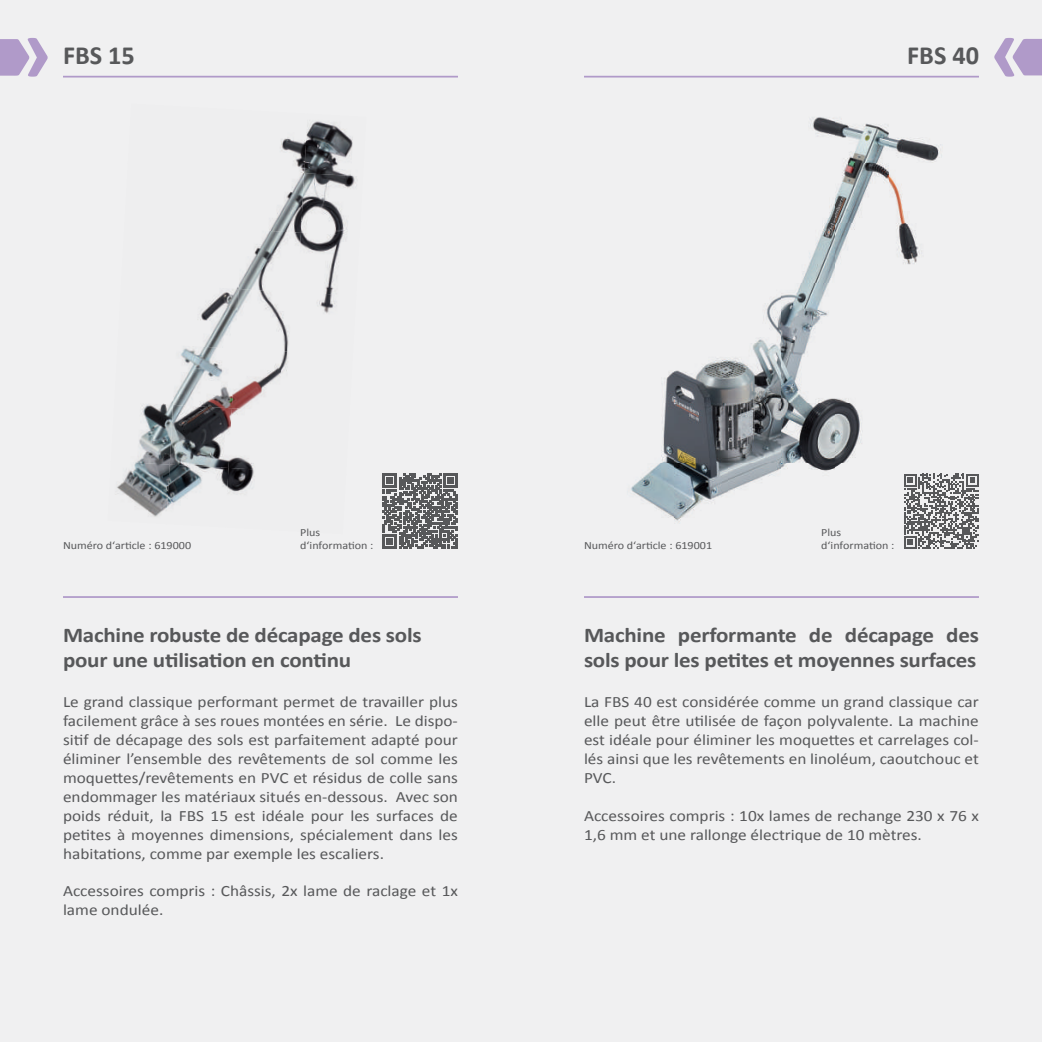
<style>
.page{position:relative;width:1042px;height:1042px;background:#f0f0f1}
.page>*{position:absolute;margin:0;border:0;box-sizing:border-box;transform-origin:0 0}
.t1{font:700 26.25px "Calibri";color:#57585a}
.t2{font:700 21px/25.2px "Calibri";letter-spacing:-.01em;color:#57585a;scale:1.1 1}
.t3{font:15.75px/18.9px "Calibri";color:#57585a;text-align:justify;scale:1.1 1}
.t4{font:11.03px/13.3px "Calibri";color:#57585a;scale:1.1 1}
</style>
<div class="page">
<hr style="left:63px;top:76px;width:395px;height:2px;background:#b09ac9">
<svg style="left:0;top:38px;width:48px;height:39px"></svg>
<hr style="left:584px;top:76px;width:395px;height:2px;background:#b09ac9">
<svg style="left:994px;top:38px;width:48px;height:39px"></svg>
<img style="left:631px;top:117px;width:311px;height:405px">
<img style="left:280px;top:137px;width:24px;height:33px">
<img style="left:304px;top:121px;width:49px;height:52px">
<img style="left:270px;top:170px;width:34px;height:59px">
<img style="left:301px;top:173px;width:56px;height:60px">
<img style="left:239px;top:229px;width:62px;height:60px">
<img style="left:297px;top:233px;width:49px;height:59px">
<img style="left:197px;top:286px;width:42px;height:59px">
<img style="left:235px;top:289px;width:63px;height:60px">
<img style="left:294px;top:292px;width:41px;height:57px">
<img style="left:173px;top:345px;width:59px;height:60px">
<img style="left:232px;top:349px;width:56px;height:59px">
<img style="left:137px;top:401px;width:36px;height:60px">
<img style="left:170px;top:405px;width:62px;height:59px">
<img style="left:228px;top:408px;width:26px;height:60px">
<img style="left:115px;top:461px;width:55px;height:56px">
<img style="left:166px;top:464px;width:63px;height:53px">
<img style="left:225px;top:468px;width:29px;height:49px">
<hr style="left:63px;top:596px;width:395px;height:2px;background:#b09ac9">
<hr style="left:584px;top:596px;width:395px;height:2px;background:#b09ac9">
<svg style="left:383px;top:474px;width:75px;height:75px"></svg>
<svg style="left:904px;top:474px;width:75px;height:75px"></svg>
<h1 class="t1" style="left:63px;top:39px;width:73px">FBS 15</h1>
<h1 class="t1" style="left:907px;top:39px;width:73px">FBS 40</h1>
<p class="t4" style="left:300px;top:525px;width:20px">Plus</p>
<p class="t4" style="left:63px;top:538px;width:118px">Numéro d‘article : 619000</p>
<p class="t4" style="left:300px;top:538px;width:68px">d‘information :</p>
<p class="t4" style="left:584px;top:538px;width:118px">Numéro d‘article : 619001</p>
<p class="t4" style="left:821px;top:525px;width:68px">Plus d‘information :</p>
<h2 class="t2" style="left:63px;top:622px;width:327px">Machine robuste de décapage des sols pour une utilisation en continu</h2>
<p class="t3" style="left:63px;top:693px;width:360px">Le grand classique performant permet de travailler plus facilement grâce à ses roues montées en série. Le dispo&shy;sitif de décapage des sols est parfaitement adapté pour éliminer l’ensemble des revêtements de sol comme les moquettes/revêtements en PVC et résidus de colle sans endommager les matériaux situés en-dessous. Avec son poids réduit, la FBS 15 est idéale pour les surfaces de petites à moyennes dimensions, spécialement dans les habitations, comme par exemple les escaliers.</p>
<p class="t3" style="left:63px;top:882px;width:360px">Accessoires compris : Châssis, 2x lame de raclage et 1x lame ondulée.</p>
<h2 class="t2" style="left:584px;top:622px;width:360px">Machine performante de décapage des sols pour les petites et moyennes surfaces</h2>
<p class="t3" style="left:584px;top:693px;width:360px">La FBS 40 est considérée comme un grand classique car elle peut être utilisée de façon polyvalente. La machine est idéale pour éliminer les moquettes et carrelages col&shy;lés ainsi que les revêtements en linoléum, caoutchouc et PVC.</p>
<p class="t3" style="left:584px;top:806px;width:360px">Accessoires compris : 10x lames de rechange 230 x 76 x<br>1,6 mm et une rallonge électrique de 10 mètres.</p>
</div>
